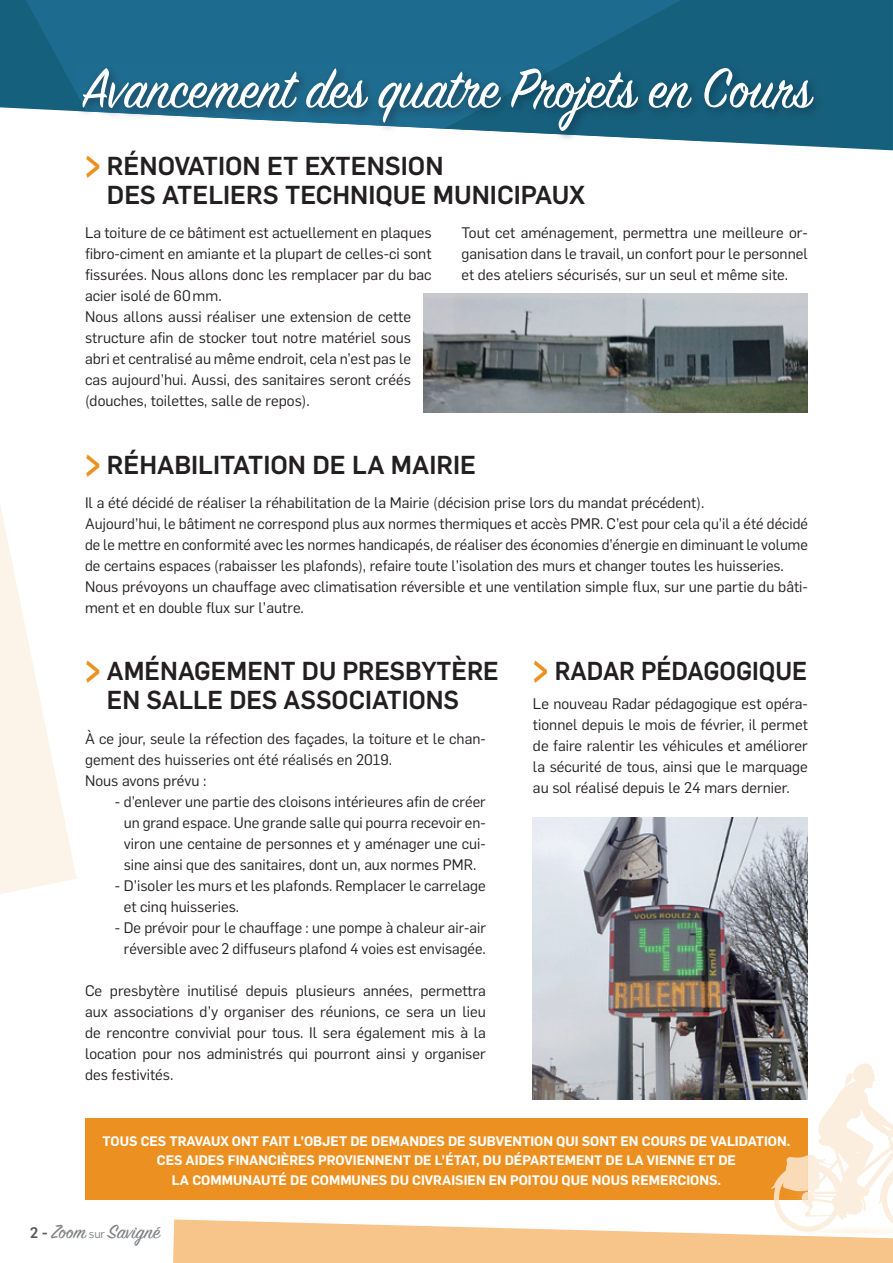
<style>
.page{position:relative;width:893px;height:1263px;background:#fff}
.page>*{position:absolute;margin:0;border:0;box-sizing:border-box;transform-origin:0 0}
.t1{font:61.5px "Sign Painter House Script";color:#fff;scale:.95 1}
.t2{font:500 25.5px/28.5px "Flama";color:#231f20}
.t3{font:500 25.5px "Flama";color:#231f20;scale:.95 1}
.t4{font:21.45px "Sign Painter House Script";color:#808285}
.t5{font:15px/21px "Flama";color:#231f20}
.t6{font:600 13.5px/19.5px "Flama";color:#fff;text-align:center}
.s1{font-weight:600;font-size:45px;color:#ec9121}
.s2{font-family:"Flama";font-weight:500;font-size:15px;color:#57585a}
.s3{font-family:"Flama";font-size:11.7px}
</style>
<div class="page">
<svg style="left:0;top:0;width:893px;height:150px;fill:#15607d"></svg>
<svg style="left:14px;top:0;width:706px;height:129px;fill:#1d6c8f"></svg>
<img style="left:78px;top:64px;width:746px;height:77px">
<img style="left:78px;top:64px;width:485px;height:65px">
<img style="left:424px;top:293px;width:384px;height:119px">
<div style="left:85px;top:1118px;width:723px;height:82px;background:#ec9121"></div>
<svg style="left:173px;top:1063px;width:720px;height:200px"></svg>
<img style="left:789px;top:1224px;width:104px;height:8px">
<svg style="left:0;top:505px;width:76px;height:389px"></svg>
<img style="left:533px;top:817px;width:275px;height:283px">
<h1 class="t1" style="left:82px;top:68px;width:769px">Avancement des quatre Projets en Cours</h1>
<h2 class="t2" style="left:107px;top:154px;width:479px;text-indent:-22px"><span class="s1">&gt;</span> RÉNOVATION ET EXTENSION<br>DES ATELIERS TECHNIQUE MUNICIPAUX</h2>
<p class="t5" style="left:85px;top:224px;width:348px">La toiture de ce bâtiment est actuellement en plaques fibro-ciment en amiante et la plupart de celles-ci sont fissurées. Nous allons donc les remplacer par du bac acier isolé de 60 mm.<br>Nous allons aussi réaliser une extension de cette structure afin de stocker tout notre matériel sous abri et centralisé au même endroit, cela n’est pas le cas aujourd’hui. Aussi, des sanitaires seront créés (douches, toilettes, salle de repos).</p>
<p class="t5" style="left:461px;top:224px;width:348px;text-align:justify">Tout cet aménagement, permettra une meilleure or&shy;ganisation dans le travail, un confort pour le personnel et des ateliers sécurisés, sur un seul et même site.</p>
<h2 class="t2" style="left:85px;top:453px;width:392px"><span class="s1">&gt;</span> RÉHABILITATION DE LA MAIRIE</h2>
<p class="t5" style="left:85px;top:494px;width:724px">Il a été décidé de réaliser la réhabilitation de la Mairie (décision prise lors du mandat précédent).<br>Aujourd’hui, le bâtiment ne correspond plus aux normes thermiques et accès PMR. C’est pour cela qu’il a été décidé de le mettre en conformité avec les normes handicapés, de réaliser des économies d’énergie en diminuant le volume de certains espaces (rabaisser les plafonds), refaire toute l’isolation des murs et changer toutes les huisseries.<br>Nous prévoyons un chauffage avec climatisation réversible et une ventilation simple flux, sur une partie du bâti&shy;ment et en double flux sur l’autre.</p>
<h2 class="t2" style="left:107px;top:659px;width:393px;text-indent:-22px"><span class="s1">&gt;</span> AMÉNAGEMENT DU PRESBYTÈRE<br>EN SALLE DES ASSOCIATIONS</h2>
<p class="t5" style="left:85px;top:729px;width:402px">À ce jour, seule la réfection des façades, la toiture et le chan&shy;gement des huisseries ont été réalisés en 2019.<br>Nous avons prévu :</p>
<p class="t5" style="left:115px;top:792px;width:373px;text-align:center">- d’enlever une partie des cloisons intérieures afin de créer un grand espace. Une grande salle qui pourra recevoir en&shy;viron une centaine de personnes et y aménager une cui&shy;sine ainsi que des sanitaires, dont un, aux normes PMR.</p>
<p class="t5" style="left:124px;top:876px;width:364px;text-indent:-9px">- D’isoler les murs et les plafonds. Remplacer le carrelage et cinq huisseries.</p>
<p class="t5" style="left:115px;top:918px;width:373px;text-align:center">- De prévoir pour le chauffage : une pompe à chaleur air-air réversible avec 2 diffuseurs plafond 4 voies est envisagée.</p>
<p class="t5" style="left:85px;top:981px;width:402px;text-align:justify">Ce presbytère inutilisé depuis plusieurs années, permettra aux associations d’y organiser des réunions, ce sera un lieu de rencontre convivial pour tous. Il sera également mis à la location pour nos administrés qui pourront ainsi y organiser des festivités.</p>
<h2 class="t3" style="left:533px;top:662px;width:290px"><span class="s1">&gt;</span> RADAR PÉDAGOGIQUE</h2>
<p class="t5" style="left:533px;top:695px;width:276px;text-align:justify">Le nouveau Radar pédagogique est opéra&shy;tionnel depuis le mois de février, il permet de faire ralentir les véhicules et améliorer la sécurité de tous, ainsi que le marquage au sol réalisé depuis le 24 mars dernier.</p>
<p class="t6" style="left:103px;top:1131px;width:689px">TOUS CES TRAVAUX ONT FAIT L’OBJET DE DEMANDES DE SUBVENTION QUI SONT EN COURS DE VALIDATION.<br>CES AIDES FINANCIÈRES PROVIENNENT DE L’ÉTAT, DU DÉPARTEMENT DE LA VIENNE ET DE<br>LA COMMUNAUTÉ DE COMMUNES DU CIVRAISIEN EN POITOU QUE NOUS REMERCIONS.</p>
<h3 class="t4" style="left:30px;top:1224px;width:132px"><span class="s2">2 -</span> Zoom <span class="s3">sur</span> Savigné</h3>
</div>
